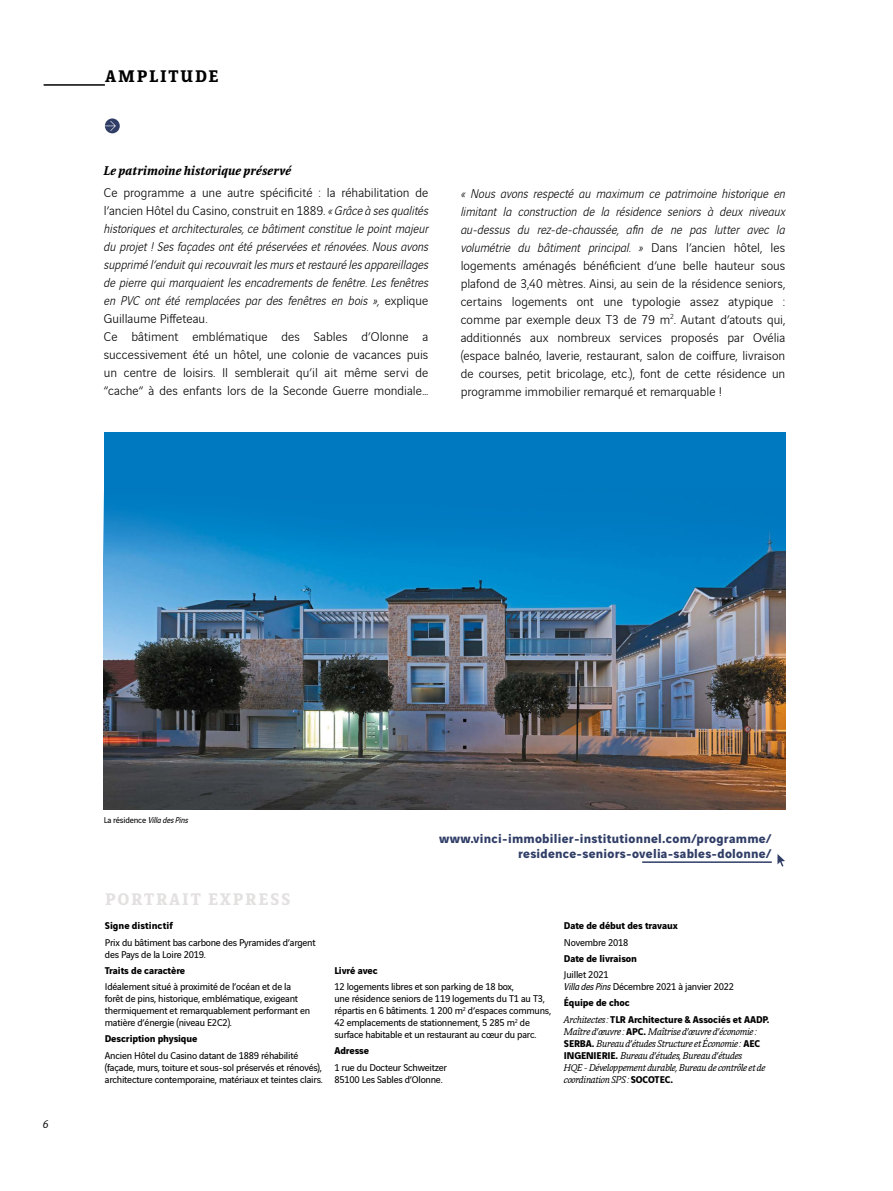
<style>
.page{position:relative;width:893px;height:1191px;background:#fff}
.page>*{position:absolute;margin:0;border:0;box-sizing:border-box;transform-origin:0 0}
.t1{font:700 18px "Vinci Serif";letter-spacing:.1em;color:#e3e0e0}
.t2{font:700 18px "Vinci Serif";letter-spacing:.1em;color:#000}
.t3{font:300 13.5px/18px "Vinci Sans";color:#000}
.t4{font:700 13.5px/15px "Vinci Sans";letter-spacing:.02em;color:#303e67;text-align:right}
.t5{font:italic 700 13.5px "Vinci Serif";letter-spacing:.005em;color:#000}
.t6{font:italic 12px "Vinci Serif";color:#000}
.t7{font:10.5px/12px "Vinci Sans";letter-spacing:-.02em;color:#000}
.t8{font:italic 10.5px/12px "Vinci Serif";letter-spacing:-.02em;color:#000}
.t9{font:700 10.5px/16.2px "Vinci Sans";letter-spacing:-.01em;color:#000}
.t10{font:italic 9px "Vinci Sans";letter-spacing:-.02em;color:#000}
.s1{font-style:italic}
.s2{font-style:normal}
.s3{font-family:"Vinci Serif";font-weight:400;font-style:italic}
.s4{font-family:"Vinci Sans";font-weight:700;font-style:normal}
</style>
<div class="page">
<svg style="left:105px;top:118px;width:15px;height:15px"></svg>
<svg style="left:105px;top:121px;width:11px;height:10px"></svg>
<hr style="left:44px;top:84px;width:61px;height:2px;background:#000">
<div style="left:104px;top:432px;width:681px;height:377px;background:#0079c0"></div>
<img style="left:104px;top:511px;width:681px;height:298px">
<hr style="left:642px;top:861px;width:130px;height:2px;background:#303e67">
<svg style="left:777px;top:854px;width:8px;height:12px"></svg>
<h1 class="t2" style="left:105px;top:63px;width:115px">AMPLITUDE</h1>
<p class="t5" style="left:104px;top:161px;width:189px">Le patrimoine historique préservé</p>
<p class="t3" style="left:104px;top:183px;width:326px">Ce programme a une autre spécificité : la réhabilitation de l’ancien Hôtel du Casino, construit en 1889. <span class="s1">« Grâce à ses qualités historiques et architecturales, ce bâtiment constitue le point majeur du projet ! Ses façades ont été préservées et rénovées. Nous avons supprimé l’enduit qui recouvrait les murs et restauré les appareillages de pierre qui marquaient les encadrements de fenêtre. Les fenêtres en PVC ont été remplacées par des fenêtres en bois »,</span> explique Guillaume Piffeteau.<br>Ce bâtiment emblématique des Sables d’Olonne a successivement été un hôtel, une colonie de vacances puis un centre de loisirs. Il semblerait qu’il ait même servi de “cache“ à des enfants lors de la Seconde Guerre mondiale…</p>
<p class="t3" style="left:461px;top:183px;width:326px;text-align:justify"><span class="s1">« Nous avons respecté au maximum ce patrimoine historique en limitant la construction de la résidence seniors à deux niveaux au-dessus du rez-de-chaussée, afin de ne pas lutter avec la volumétrie du bâtiment principal. »</span> Dans l’ancien hôtel, les logements aménagés bénéficient d’une belle hauteur sous plafond de 3,40 mètres. Ainsi, au sein de la résidence seniors, certains logements ont une typologie assez atypique : comme par exemple deux T3 de 79 m<sup>2</sup>. Autant d’atouts qui, additionnés aux nombreux services proposés par Ovélia (espace balnéo, laverie, restaurant, salon de coiffure, livraison de courses, petit bricolage, etc.), font de cette résidence un programme immobilier remarqué et remarquable !</p>
<p class="t6" style="left:43px;top:1116px;width:7px">6</p>
<p class="t10" style="left:104px;top:813px;width:86px"><span class="s2">La résidence</span> Villa des Pins</p>
<p class="t4" style="left:439px;top:829px;width:334px">www.vinci-immobilier-institutionnel.com/programme/ residence-seniors-ovelia-sables-dolonne/</p>
<h1 class="t1" style="left:105px;top:886px;width:187px">PORTRAIT EXPRESS</h1>
<p class="t9" style="left:105px;top:916px;width:70px">Signe distinctif</p>
<p class="t7" style="left:105px;top:935px;width:212px">Prix du bâtiment bas carbone des Pyramides d’argent des Pays de la Loire 2019.</p>
<p class="t9" style="left:105px;top:961px;width:82px">Traits de caractère</p>
<p class="t7" style="left:105px;top:979px;width:207px">Idéalement situé à proximité de l’océan et de la forêt de pins, historique, emblématique, exigeant thermiquement et remarquablement performant en matière d’énergie (niveau E2C2).</p>
<p class="t9" style="left:105px;top:1029px;width:94px">Description physique</p>
<p class="t7" style="left:105px;top:1048px;width:219px">Ancien Hôtel du Casino datant de 1889 réhabilité (façade, murs, toiture et sous-sol préservés et rénovés), architecture contemporaine, matériaux et teintes clairs.</p>
<p class="t9" style="left:334px;top:961px;width:45px">Livré avec</p>
<p class="t7" style="left:334px;top:979px;width:218px">12 logements libres et son parking de 18 box,<br>une résidence seniors de 119 logements du T1 au T3, répartis en 6 bâtiments. 1 200 m<sup>2</sup> d’espaces communs, 42 emplacements de stationnement, 5 285 m<sup>2</sup> de surface habitable et un restaurant au cœur du parc.</p>
<p class="t9" style="left:334px;top:1041px;width:36px">Adresse</p>
<p class="t7" style="left:334px;top:1060px;width:114px">1 rue du Docteur Schweitzer<br>85100 Les Sables d’Olonne.</p>
<p class="t9" style="left:564px;top:916px;width:115px">Date de début des travaux</p>
<p class="t7" style="left:564px;top:935px;width:66px">Novembre 2018</p>
<p class="t9" style="left:564px;top:949px;width:75px">Date de livraison</p>
<p class="t7" style="left:564px;top:967px;width:172px">Juillet 2021<br><span class="s1">Villa des Pins</span> Décembre 2021 à janvier 2022</p>
<p class="t9" style="left:564px;top:993px;width:207px">Équipe de choc<br><span class="s3">Architectes :</span> TLR Architecture &amp; Associés et AADP.</p>
<p class="t8" style="left:564px;top:1024px;width:203px">Maître d’œuvre : <span class="s4">APC.</span> Maîtrise d’œuvre d’économie :<br><span class="s4">SERBA.</span> Bureau d’études Structure et Économie : <span class="s4">AEC INGENIERIE.</span> Bureau d’études, Bureau d’études<br>HQE - Développement durable, Bureau de contrôle et de coordination SPS : <span class="s4">SOCOTEC.</span></p>
</div>
